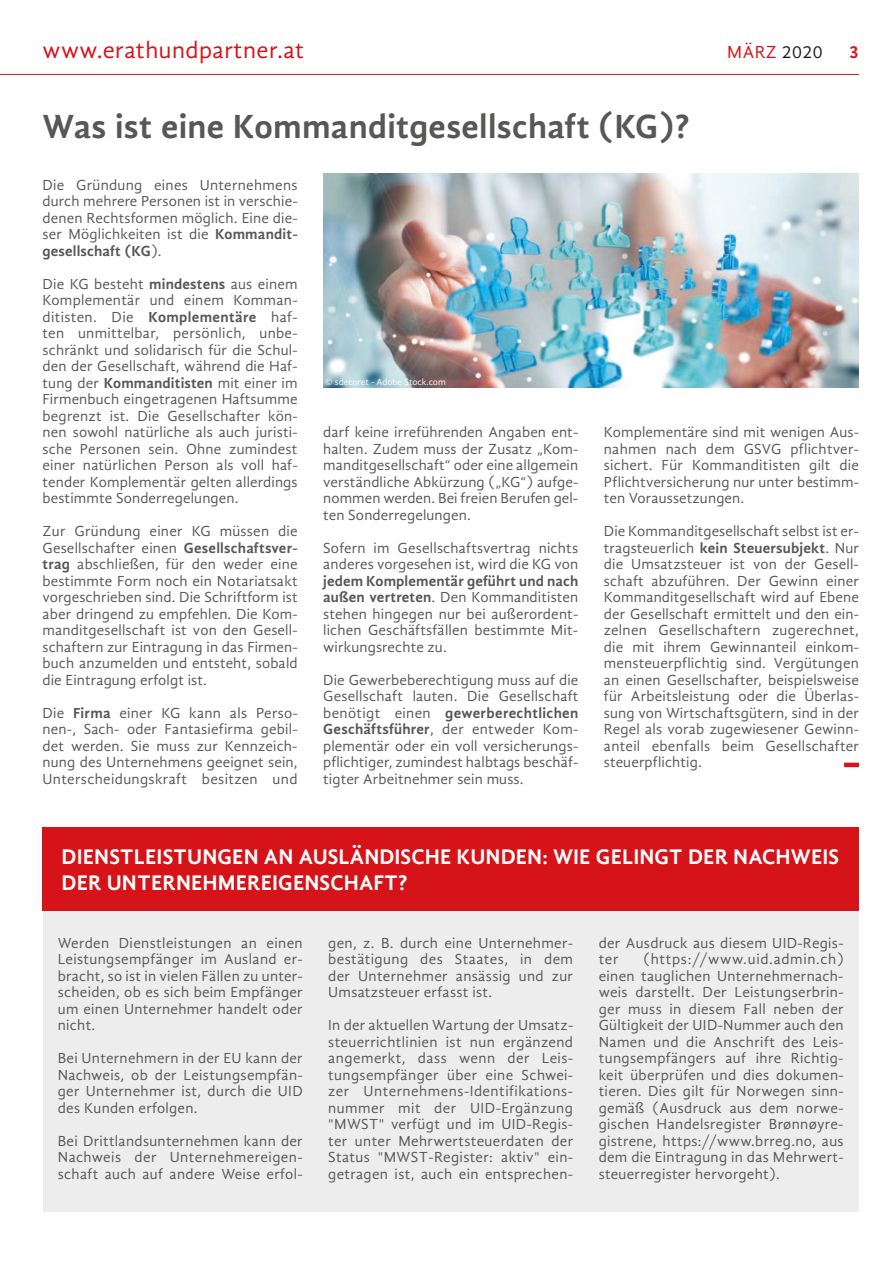
<style>
.page{position:relative;width:893px;height:1263px;background:#fff}
.page>*{position:absolute;margin:0;border:0;box-sizing:border-box;transform-origin:0 0}
.t1{font:700 34.5px "Gandhi Sans";letter-spacing:.01em;color:#575756}
.t2{font:24px "Gandhi Sans";letter-spacing:.02em;color:#d51318}
.t3{font:700 21.75px/25.5px "Gandhi Sans";letter-spacing:.005em;color:#fff}
.t4{font:18px "Gandhi Sans";letter-spacing:.025em;color:#d51318}
.t5{font:700 18px "Gandhi Sans";color:#d51318}
.t6{font:15px/16.5px "Gandhi Sans";letter-spacing:.015em;color:#575756;text-align:justify}
.t7{font:9.3px "Gandhi Sans";color:#fff}
.s1{color:#1d1d1b}
.s2{font-weight:700}
</style>
<div class="page">
<hr style="left:844px;top:763px;width:15px;height:4px;background:#d51318">
<img style="left:323px;top:173px;width:536px;height:215px">
<div style="left:43px;top:899px;width:815px;height:313px;background:#ededed"></div>
<div style="left:42px;top:827px;width:817px;height:83px;background:#d51318"></div>
<hr style="left:0;top:74px;width:859px;height:1px;background:#d51318">
<h2 class="t2" style="left:43px;top:37px;width:263px">www.erathundpartner.at</h2>
<p class="t4" style="left:727px;top:42px;width:97px">MÄRZ <span class="s1">2020</span></p>
<p class="t5" style="left:849px;top:42px;width:11px">3</p>
<h1 class="t1" style="left:43px;top:107px;width:648px">Was ist eine Kommanditgesellschaft (KG)?</h1>
<p class="t6" style="left:43px;top:176px;width:257px">Die Gründung eines Unternehmens durch mehrere Personen ist in verschie&shy;denen Rechtsformen möglich. Eine die&shy;ser Möglichkeiten ist die <span class="s2">Kommandit&shy;gesellschaft (KG</span>).</p>
<p class="t6" style="left:43px;top:275px;width:257px">Die KG besteht <span class="s2">mindestens</span> aus einem Komplementär und einem Komman&shy;ditisten. Die <span class="s2">Komplementäre</span> haf&shy;ten unmittelbar, persönlich, unbe&shy;schränkt und solidarisch für die Schul&shy;den der Gesellschaft, während die Haf&shy;tung der <span class="s2">Kommanditisten</span> mit einer im Firmenbuch eingetragenen Haftsumme begrenzt ist. Die Gesellschafter kön&shy;nen sowohl natürliche als auch juristi&shy;sche Personen sein. Ohne zumindest einer natürlichen Person als voll haf&shy;tender Komplementär gelten allerdings bestimmte Sonderregelungen.</p>
<p class="t6" style="left:43px;top:523px;width:257px">Zur Gründung einer KG müssen die Gesellschafter einen <span class="s2">Gesellschaftsver&shy;trag</span> abschließen, für den weder eine bestimmte Form noch ein Notariatsakt vorgeschrieben sind. Die Schriftform ist aber dringend zu empfehlen. Die Kom&shy;manditgesellschaft ist von den Gesell&shy;schaftern zur Eintragung in das Firmen&shy;buch anzumelden und entsteht, sobald die Eintragung erfolgt ist.</p>
<p class="t6" style="left:43px;top:704px;width:257px">Die <span class="s2">Firma</span> einer KG kann als Perso&shy;nen-, Sach- oder Fantasiefirma gebil&shy;det werden. Sie muss zur Kennzeich&shy;nung des Unternehmens geeignet sein, Unterscheidungskraft besitzen und</p>
<p class="t7" style="left:325px;top:376px;width:122px">© sdecoret - Adobe Stock.com</p>
<p class="t6" style="left:323px;top:424px;width:257px">darf keine irreführenden Angaben ent&shy;halten. Zudem muss der Zusatz „Kom&shy;manditgesellschaft“ oder eine allgemein verständliche Abkürzung („KG“) aufge&shy;nommen werden. Bei freien Berufen gel&shy;ten Sonderregelungen.</p>
<p class="t6" style="left:323px;top:539px;width:257px">Sofern im Gesellschaftsvertrag nichts anderes vorgesehen ist, wird die KG von</p>
<p class="t6" style="left:323px;top:572px;width:257px"><span class="s2">jedem Komplementär geführt und nach außen vertreten</span>. Den Kommanditisten stehen hingegen nur bei außerordent&shy;lichen Geschäftsfällen bestimmte Mit&shy;wirkungsrechte zu.</p>
<p class="t6" style="left:323px;top:671px;width:257px">Die Gewerbeberechtigung muss auf die Gesellschaft lauten. Die Gesellschaft benötigt einen <span class="s2">gewerberechtlichen Geschäftsführer</span>, der entweder Kom&shy;plementär oder ein voll versicherungs&shy;pflichtiger, zumindest halbtags beschäf&shy;tigter Arbeitnehmer sein muss.</p>
<p class="t6" style="left:604px;top:424px;width:257px">Komplementäre sind mit wenigen Aus&shy;nahmen nach dem GSVG pflichtver&shy;sichert. Für Kommanditisten gilt die Pflichtversicherung nur unter bestimm&shy;ten Voraussetzungen.</p>
<p class="t6" style="left:604px;top:523px;width:257px">Die Kommanditgesellschaft selbst ist er&shy;tragsteuerlich <span class="s2">kein Steuersubjekt</span>. Nur die Umsatzsteuer ist von der Gesell&shy;schaft abzuführen. Der Gewinn einer Kommanditgesellschaft wird auf Ebene der Gesellschaft ermittelt und den ein&shy;zelnen Gesellschaftern zugerechnet, die mit ihrem Gewinnanteil einkom&shy;mensteuerpflichtig sind. Vergütungen an einen Gesellschafter, beispielsweise für Arbeitsleistung oder die Überlas&shy;sung von Wirtschaftsgütern, sind in der Regel als vorab zugewiesener Gewinn&shy;anteil ebenfalls beim Gesellschafter steuerpflichtig.</p>
<h3 class="t3" style="left:62px;top:844px;width:779px">DIENSTLEISTUNGEN AN AUSLÄNDISCHE KUNDEN: WIE GELINGT DER NACHWEIS<br>DER UNTERNEHMEREIGENSCHAFT?</h3>
<p class="t6" style="left:58px;top:934px;width:247px">Werden Dienstleistungen an einen Leistungsempfänger im Ausland er&shy;bracht, so ist in vielen Fällen zu unter&shy;scheiden, ob es sich beim Empfänger um einen Unternehmer handelt oder nicht.</p>
<p class="t6" style="left:58px;top:1050px;width:247px">Bei Unternehmern in der EU kann der Nachweis, ob der Leistungsempfän&shy;ger Unternehmer ist, durch die UID des Kunden erfolgen.</p>
<p class="t6" style="left:58px;top:1132px;width:246px">Bei Drittlandsunternehmen kann der Nachweis der Unternehmereigen&shy;schaft auch auf andere Weise erfol-</p>
<p class="t6" style="left:328px;top:934px;width:246px">gen, z. B. durch eine Unternehmer&shy;bestätigung des Staates, in dem der Unternehmer ansässig und zur Umsatzsteuer erfasst ist.</p>
<p class="t6" style="left:328px;top:1017px;width:247px">In der aktuellen Wartung der Umsatz&shy;steuerrichtlinien ist nun ergänzend angemerkt, dass wenn der Leis&shy;tungsempfänger über eine Schwei&shy;zer Unternehmens-Identifikations&shy;nummer mit der UID-Ergänzung "MWST" verfügt und im UID-Regis&shy;ter unter Mehrwertsteuerdaten der Status "MWST-Register: aktiv" ein&shy;getragen ist, auch ein entsprechen-</p>
<p class="t6" style="left:599px;top:934px;width:246px">der Ausdruck aus diesem UID-Regis&shy;ter</p>
<p class="t6" style="left:599px;top:951px;width:247px;text-indent:45px">(https://www.uid.admin.ch) einen tauglichen Unternehmernach&shy;weis darstellt. Der Leistungserbrin&shy;ger muss in diesem Fall neben der Gültigkeit der UID-Nummer auch den Namen und die Anschrift des Leis&shy;tungsempfängers auf ihre Richtig&shy;keit überprüfen und dies dokumen&shy;tieren. Dies gilt für Norwegen sinn&shy;gemäß (Ausdruck aus dem norwe&shy;gischen Handelsregister Brønnøyre&shy;gistrene, https://www.brreg.no, aus dem die Eintragung in das Mehrwert&shy;steuerregister hervorgeht).</p>
</div>
